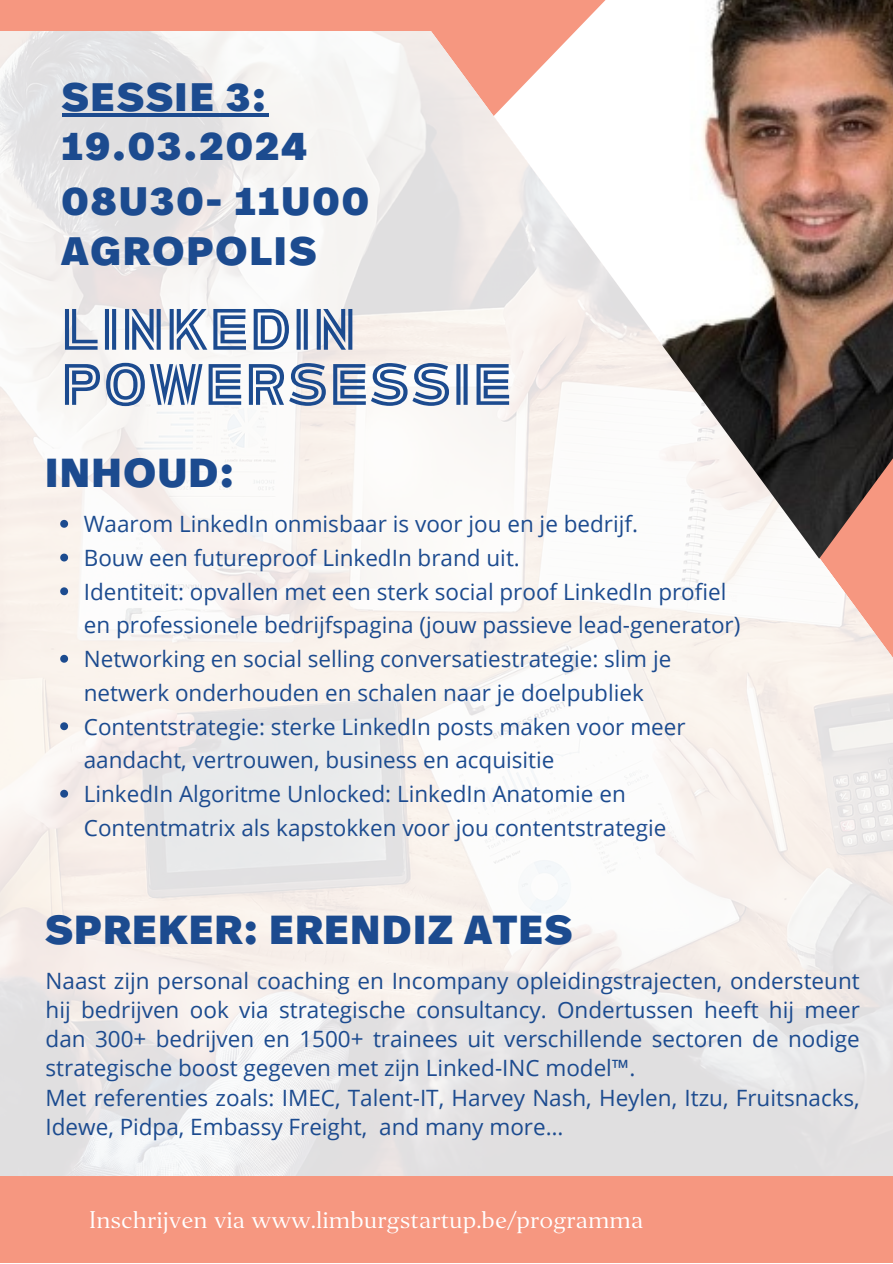
<style>
.page{position:relative;width:893px;height:1264px;background:#fff}
.page>*{position:absolute;margin:0;border:0;box-sizing:border-box;transform-origin:0 0}
.t1{font:50.85px/55.1px "Ambiguity Normate Inline";letter-spacing:.055em;color:#1c4b8f}
.t2{font:900 40.5px "Real Head Pro";letter-spacing:.05em;color:#1c4b8f}
.t3{font:900 39.6px "Real Head Pro";letter-spacing:.07em;color:#1c4b8f}
.t4{font:22.5px/33.8px "Open Sans";color:#1c4b8f}
.t5{font:22.5px "Editor";color:#fff}
</style>
<div class="page">
<img style="left:0;top:30px;width:892px;height:1146px">
<div style="left:0;top:1176px;width:892px;height:86px;background:#f69780"></div>
<div style="left:0;top:0;width:892px;height:30px;background:#f69780"></div>
<svg style="left:392px;top:30px;width:500px;height:690px"></svg>
<img style="left:493px;top:0;width:399px;height:558px">
<svg style="left:60px;top:520px;width:8px;height:7px"></svg>
<svg style="left:60px;top:553px;width:8px;height:8px"></svg>
<svg style="left:60px;top:587px;width:8px;height:8px"></svg>
<svg style="left:60px;top:655px;width:8px;height:7px"></svg>
<svg style="left:60px;top:722px;width:8px;height:8px"></svg>
<svg style="left:60px;top:789px;width:8px;height:8px"></svg>
<hr style="left:62px;top:113px;width:206px;height:3px;background:#1c4b8f">
<p class="t3" style="left:62px;top:79px;width:205px">SESSIE 3:</p>
<p class="t3" style="left:62px;top:128px;width:247px">19.03.2024</p>
<p class="t3" style="left:62px;top:183px;width:308px">08U30- 11U00</p>
<p class="t3" style="left:62px;top:233px;width:255px">AGROPOLIS</p>
<p class="t1" style="left:62px;top:301px;width:450px">LINKEDIN<br>POWERSESSIE</p>
<p class="t2" style="left:46px;top:454px;width:189px">INHOUD:</p>
<p class="t4" style="left:84px;top:506px;width:555px">Waarom LinkedIn onmisbaar is voor jou en je bedrijf.</p>
<p class="t4" style="left:84px;top:540px;width:437px">Bouw een futureproof LinkedIn brand uit.</p>
<p class="t4" style="left:84px;top:574px;width:658px">Identiteit: opvallen met een sterk social proof LinkedIn profiel en professionele bedrijfspagina (jouw passieve lead-generator)</p>
<p class="t4" style="left:84px;top:641px;width:589px">Networking en social selling conversatiestrategie: slim je netwerk onderhouden en schalen naar je doelpubliek</p>
<p class="t4" style="left:84px;top:709px;width:603px">Contentstrategie: sterke LinkedIn posts maken voor meer aandacht, vertrouwen, business en acquisitie</p>
<p class="t4" style="left:84px;top:776px;width:584px">LinkedIn Algoritme Unlocked: LinkedIn Anatomie en<br>Contentmatrix als kapstokken voor jou contentstrategie</p>
<p class="t2" style="left:46px;top:911px;width:527px">SPREKER: ERENDIZ ATES</p>
<p class="t4" style="left:46px;top:965px;width:815px;line-height:29.2px;text-align:justify">Naast zijn personal coaching en Incompany opleidingstrajecten, ondersteunt hij bedrijven ook via strategische consultancy. Ondertussen heeft hij meer dan 300+ bedrijven en 1500+ trainees uit verschillende sectoren de nodige strategische boost gegeven met zijn Linked-INC model™.</p>
<p class="t4" style="left:46px;top:1082px;width:815px;line-height:29.2px">Met referenties zoals: IMEC, Talent-IT, Harvey Nash, Heylen, Itzu, Fruitsnacks,<br>Idewe, Pidpa, Embassy Freight, and many more…</p>
<p class="t5" style="left:89px;top:1205px;width:555px">Inschrijven via www.limburgstartup.be/programma</p>
</div>
